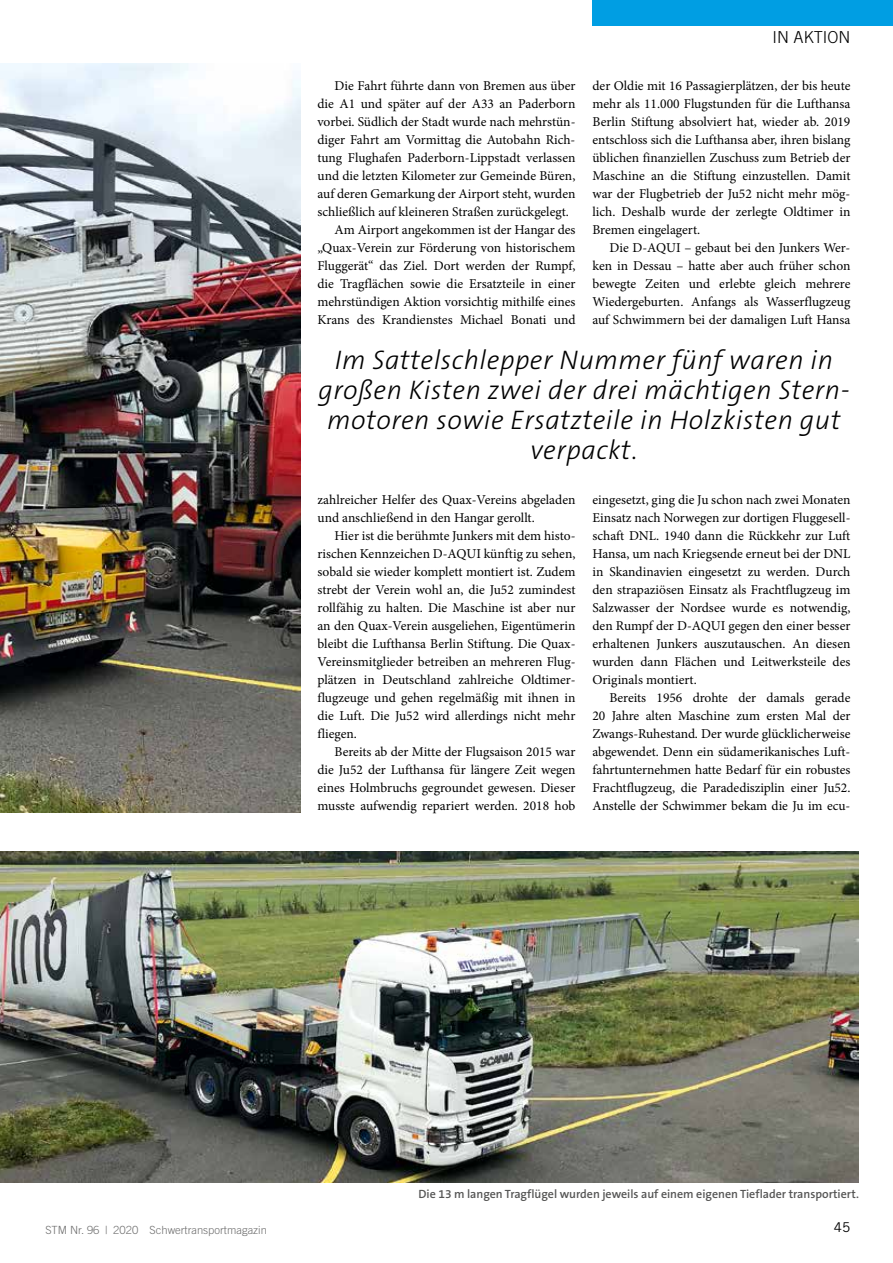
<style>
.page{position:relative;width:893px;height:1263px;background:#fff}
.page>*{position:absolute;margin:0;border:0;box-sizing:border-box;transform-origin:0 0}
.t1{font:italic 300 27px/30px "The Sans B3";letter-spacing:.02em;color:#000;text-align:center}
.t2{font:300 16.5px "Trade Gothic";color:#000}
.t3{font:13.5px/18px "Minion Pro";color:#000;text-align:justify}
.t4{font:13.5px "Trade Gothic";color:#000}
.t5{font:600 12px "The Sans B6";color:#565655}
.t6{font:300 11.25px "Trade Gothic";color:#6e6e6e}
</style>
<div class="page">
<div style="left:592px;top:0;width:301px;height:26px;background:#009ee3"></div>
<img style="left:0;top:64px;width:300px;height:749px">
<img style="left:0;top:852px;width:859px;height:330px">
<p class="t3" style="left:334px;top:77px;width:242px">Die Fahrt führte dann von Bremen aus über</p>
<p class="t3" style="left:317px;top:95px;width:259px">die A1 und später auf der A33 an Paderborn</p>
<p class="t3" style="left:317px;top:113px;width:259px">vorbei. Südlich der Stadt wurde nach mehrstün-</p>
<p class="t3" style="left:317px;top:131px;width:259px">diger Fahrt am Vormittag die Autobahn Rich-</p>
<p class="t3" style="left:317px;top:149px;width:259px">tung Flughafen Paderborn-Lippstadt verlassen</p>
<p class="t3" style="left:317px;top:167px;width:259px">und die letzten Kilometer zur Gemeinde Büren,</p>
<p class="t3" style="left:317px;top:185px;width:259px">auf deren Gemarkung der Airport steht, wurden</p>
<p class="t3" style="left:317px;top:203px;width:253px">schließlich auf kleineren Straßen zurückgelegt.</p>
<p class="t3" style="left:334px;top:221px;width:242px">Am Airport angekommen ist der Hangar des</p>
<p class="t3" style="left:317px;top:239px;width:259px">„Quax-Verein zur Förderung von historischem</p>
<p class="t3" style="left:317px;top:257px;width:259px">Fluggerät“ das Ziel. Dort werden der Rumpf,</p>
<p class="t3" style="left:317px;top:275px;width:259px">die Tragflächen sowie die Ersatzteile in einer</p>
<p class="t3" style="left:317px;top:293px;width:259px">mehrstündigen Aktion vorsichtig mithilfe eines</p>
<p class="t3" style="left:317px;top:311px;width:259px">Krans des Krandienstes Michael Bonati und</p>
<p class="t2" style="left:772px;top:27px;width:79px">IN AKTION</p>
<p class="t3" style="left:592px;top:77px;width:259px">der Oldie mit 16 Passagierplätzen, der bis heute mehr als 11.000 Flugstunden für die Lufthansa Berlin Stiftung absolviert hat, wieder ab. 2019 entschloss sich die Lufthansa aber, ihren bislang üblichen finanziellen Zuschuss zum Betrieb der Maschine an die Stiftung einzustellen. Damit war der Flugbetrieb der Ju52 nicht mehr mög&shy;lich. Deshalb wurde der zerlegte Oldtimer in Bremen eingelagert.</p>
<p class="t3" style="left:592px;top:239px;width:259px;text-indent:17px">Die D-AQUI – gebaut bei den Junkers Wer&shy;ken in Dessau – hatte aber auch früher schon bewegte Zeiten und erlebte gleich mehrere Wiedergeburten. Anfangs als Wasserflugzeug auf Schwimmern bei der damaligen Luft Hansa</p>
<h1 class="t1" style="left:318px;top:346px;width:532px">Im Sattelschlepper Nummer fünf waren in großen Kisten zwei der drei mächtigen Stern&shy;motoren sowie Ersatzteile in Holzkisten gut verpackt.</h1>
<p class="t3" style="left:317px;top:491px;width:259px">zahlreicher Helfer des Quax-Vereins abgeladen und anschließend in den Hangar gerollt.</p>
<p class="t3" style="left:317px;top:527px;width:259px;text-indent:17px">Hier ist die berühmte Junkers mit dem histo&shy;rischen Kennzeichen D-AQUI künftig zu sehen, sobald sie wieder komplett montiert ist. Zudem strebt der Verein wohl an, die Ju52 zumindest rollfähig zu halten. Die Maschine ist aber nur an den Quax-Verein ausgeliehen, Eigentümerin bleibt die Lufthansa Berlin Stiftung. Die Quax-Vereinsmitglieder betreiben an mehreren Flug&shy;plätzen in Deutschland zahlreiche Oldtimer&shy;flugzeuge und gehen regelmäßig mit ihnen in die Luft. Die Ju52 wird allerdings nicht mehr fliegen.</p>
<p class="t3" style="left:317px;top:743px;width:259px;text-indent:17px">Bereits ab der Mitte der Flugsaison 2015 war die Ju52 der Lufthansa für längere Zeit wegen eines Holmbruchs gegroundet gewesen. Dieser musste aufwendig repariert werden. 2018 hob</p>
<p class="t3" style="left:592px;top:491px;width:259px">eingesetzt, ging die Ju schon nach zwei Monaten Einsatz nach Norwegen zur dortigen Fluggesell&shy;schaft DNL. 1940 dann die Rückkehr zur Luft Hansa, um nach Kriegsende erneut bei der DNL in Skandinavien eingesetzt zu werden. Durch den strapaziösen Einsatz als Frachtflugzeug im Salzwasser der Nordsee wurde es notwendig, den Rumpf der D-AQUI gegen den einer besser erhaltenen Junkers auszutauschen. An diesen wurden dann Flächen und Leitwerksteile des Originals montiert.</p>
<p class="t3" style="left:592px;top:689px;width:259px;text-indent:17px">Bereits 1956 drohte der damals gerade 20 Jahre alten Maschine zum ersten Mal der Zwangs-Ruhestand. Der wurde glücklicherweise abgewendet. Denn ein südamerikanisches Luft&shy;fahrtunternehmen hatte Bedarf für ein robustes Frachtflugzeug, die Paradedisziplin einer Ju52.<br>Anstelle der Schwimmer bekam die Ju im ecu-</p>
<p class="t5" style="left:419px;top:1187px;width:442px">Die 13 m langen Tragflügel wurden jeweils auf einem eigenen Tieflader transportiert.</p>
<p class="t6" style="left:45px;top:1223px;width:223px">STM Nr. 96 | 2020 Schwertransportmagazin</p>
<p class="t4" style="left:834px;top:1219px;width:18px">45</p>
</div>
